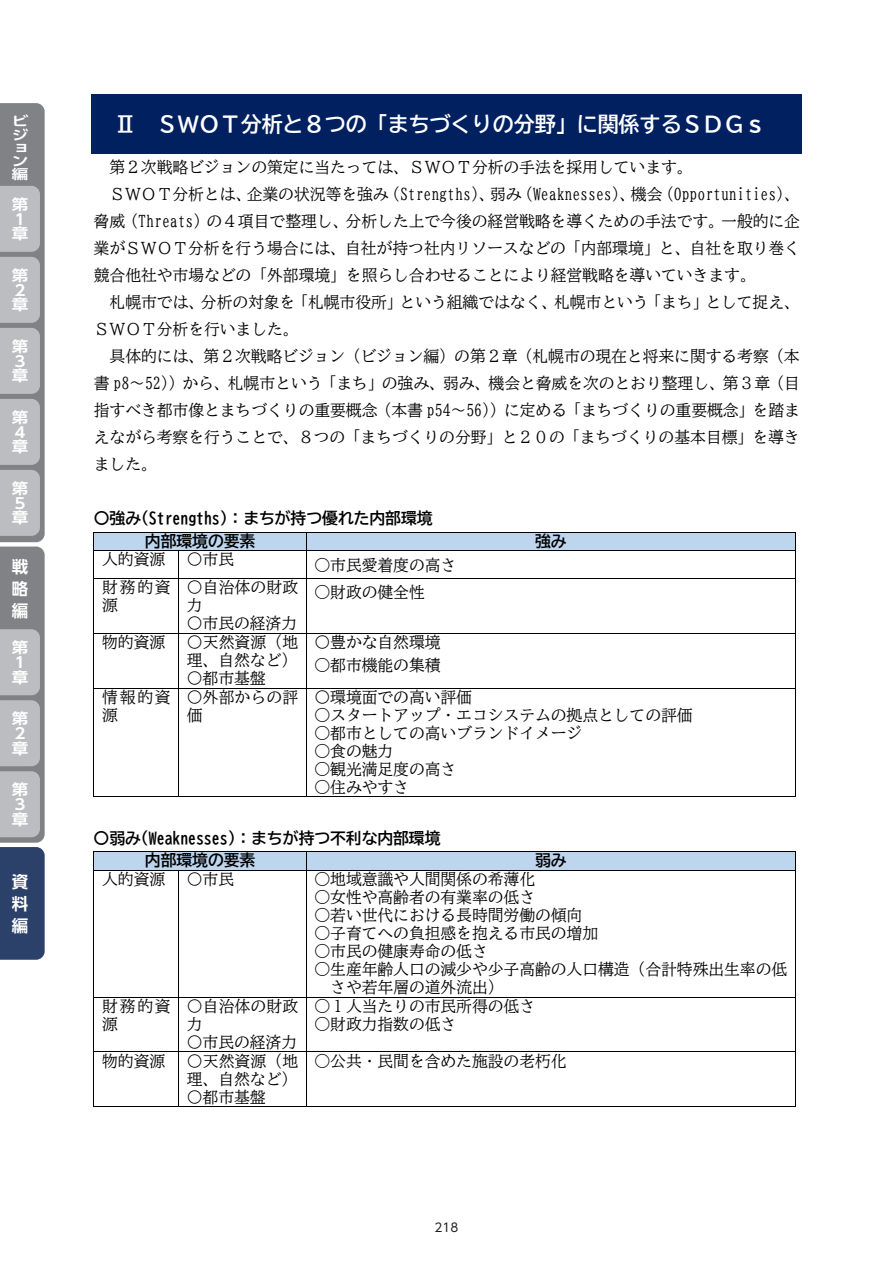
<style>
.page{position:relative;width:893px;height:1263px;background:#fff}
.page>*{position:absolute;margin:0;border:0;box-sizing:border-box;transform-origin:0 0}
.t1{font:21px "BIZ UD Gothic Bold";color:#fff}
.t2{font:700 16.5px/22px "UD Shin Go Pro De";color:#fff;text-align:justify}
.t3{font:15.9px/18px "BIZ UD Mincho Medium";color:#000}
.t4{font:15.9px "BIZ UD Gothic Bold";color:#000}
.t5{font:15.9px "BIZ UDP Gothic Bold";color:#000}
.t6{font:700 14.85px/14.9px "UD Shin Go Pro De";color:#fff;scale:1.11 1}
.t7{font:700 13.2px/13.2px "UD Shin Go Pro De";color:#fff;scale:1.25 1}
.t8{font:12px "UD Shin Go Pro";color:#231f20}
</style>
<div class="page">
<div style="left:91px;top:94px;width:711px;height:60px;background:#002060"></div>
<div style="left:94px;top:532px;width:212px;height:18px;background:#bdd6ee"></div>
<div style="left:307px;top:532px;width:488px;height:18px;background:#bdd6ee"></div>
<hr style="left:94px;top:532px;width:212px;height:1px;background:#000">
<hr style="left:307px;top:532px;width:488px;height:1px;background:#000">
<hr style="left:94px;top:550px;width:84px;height:1px;background:#000">
<hr style="left:179px;top:550px;width:127px;height:1px;background:#000">
<hr style="left:307px;top:550px;width:488px;height:1px;background:#000">
<hr style="left:94px;top:578px;width:84px;height:1px;background:#000">
<svg style="left:178px;top:550px;width:1px;height:29px"></svg>
<hr style="left:179px;top:578px;width:127px;height:1px;background:#000">
<svg style="left:306px;top:532px;width:1px;height:47px"></svg>
<hr style="left:307px;top:578px;width:488px;height:1px;background:#000">
<svg style="left:795px;top:532px;width:1px;height:47px"></svg>
<hr style="left:94px;top:579px;width:1px;height:54px;background:#000">
<hr style="left:178px;top:579px;width:1px;height:54px;background:#000">
<hr style="left:306px;top:579px;width:1px;height:54px;background:#000">
<hr style="left:795px;top:579px;width:1px;height:54px;background:#000">
<hr style="left:94px;top:633px;width:84px;height:1px;background:#000">
<hr style="left:179px;top:633px;width:127px;height:1px;background:#000">
<hr style="left:307px;top:633px;width:488px;height:1px;background:#000">
<hr style="left:94px;top:633px;width:1px;height:55px;background:#000">
<hr style="left:178px;top:633px;width:1px;height:55px;background:#000">
<hr style="left:306px;top:633px;width:1px;height:55px;background:#000">
<hr style="left:795px;top:633px;width:1px;height:55px;background:#000">
<hr style="left:94px;top:688px;width:84px;height:1px;background:#000">
<hr style="left:179px;top:688px;width:127px;height:1px;background:#000">
<hr style="left:307px;top:688px;width:488px;height:1px;background:#000">
<hr style="left:94px;top:688px;width:1px;height:108px;background:#000">
<hr style="left:94px;top:796px;width:84px;height:1px;background:#000">
<hr style="left:178px;top:688px;width:1px;height:108px;background:#000">
<hr style="left:179px;top:796px;width:127px;height:1px;background:#000">
<hr style="left:306px;top:688px;width:1px;height:108px;background:#000">
<hr style="left:307px;top:796px;width:488px;height:1px;background:#000">
<hr style="left:795px;top:688px;width:1px;height:108px;background:#000">
<div style="left:94px;top:852px;width:212px;height:18px;background:#bdd6ee"></div>
<div style="left:307px;top:852px;width:488px;height:18px;background:#bdd6ee"></div>
<hr style="left:94px;top:851px;width:212px;height:1px;background:#000">
<hr style="left:307px;top:851px;width:488px;height:1px;background:#000">
<hr style="left:94px;top:870px;width:84px;height:1px;background:#000">
<hr style="left:179px;top:870px;width:127px;height:1px;background:#000">
<svg style="left:306px;top:851px;width:1px;height:20px"></svg>
<hr style="left:307px;top:870px;width:488px;height:1px;background:#000">
<svg style="left:795px;top:851px;width:1px;height:20px"></svg>
<hr style="left:94px;top:871px;width:1px;height:126px;background:#000">
<hr style="left:178px;top:871px;width:1px;height:126px;background:#000">
<hr style="left:306px;top:871px;width:1px;height:126px;background:#000">
<hr style="left:795px;top:871px;width:1px;height:126px;background:#000">
<hr style="left:94px;top:997px;width:84px;height:1px;background:#000">
<hr style="left:179px;top:997px;width:127px;height:1px;background:#000">
<hr style="left:307px;top:997px;width:488px;height:1px;background:#000">
<hr style="left:94px;top:997px;width:1px;height:54px;background:#000">
<hr style="left:178px;top:997px;width:1px;height:54px;background:#000">
<hr style="left:306px;top:997px;width:1px;height:54px;background:#000">
<hr style="left:795px;top:997px;width:1px;height:54px;background:#000">
<hr style="left:94px;top:1051px;width:84px;height:1px;background:#000">
<hr style="left:179px;top:1051px;width:127px;height:1px;background:#000">
<hr style="left:307px;top:1051px;width:488px;height:1px;background:#000">
<hr style="left:94px;top:1052px;width:1px;height:54px;background:#000">
<hr style="left:94px;top:1106px;width:84px;height:1px;background:#000">
<hr style="left:178px;top:1052px;width:1px;height:54px;background:#000">
<hr style="left:179px;top:1106px;width:127px;height:1px;background:#000">
<hr style="left:306px;top:1052px;width:1px;height:54px;background:#000">
<hr style="left:307px;top:1106px;width:488px;height:1px;background:#000">
<hr style="left:795px;top:1052px;width:1px;height:54px;background:#000">
<svg style="left:0;top:103px;width:45px;height:857px;background:#9a9ea6"></svg>
<p class="t7" style="left:12px;top:114px;width:15px">ビジョン編</p>
<p class="t6" style="left:12px;top:196px;width:16px">第<br>１章</p>
<p class="t6" style="left:12px;top:267px;width:16px">第<br>２章</p>
<p class="t6" style="left:12px;top:338px;width:16px">第<br>３章</p>
<p class="t6" style="left:12px;top:409px;width:16px">第<br>４章</p>
<p class="t6" style="left:12px;top:480px;width:16px">第<br>５章</p>
<p class="t2" style="left:12px;top:555px;width:18px">戦略編</p>
<p class="t6" style="left:12px;top:639px;width:16px">第<br>１章</p>
<p class="t6" style="left:12px;top:710px;width:16px">第<br>２章</p>
<p class="t6" style="left:12px;top:781px;width:16px">第<br>３章</p>
<p class="t2" style="left:12px;top:870px;width:18px">資料編</p>
<h1 class="t1" style="left:115px;top:113px;width:653px">Ⅱ ＳＷＯＴ分析と８つの「まちづくりの分野」に関係するＳＤＧｓ</h1>
<p class="t3" style="left:109px;top:158px;width:585px">第２次戦略ビジョンの策定に当たっては、ＳＷＯＴ分析の手法を採用しています。</p>
<p class="t3" style="left:109px;top:185px;width:692px">ＳＷＯＴ分析とは、企業の状況等を強み（Strengths）、弱み（Weaknesses）、機会（Opportunities）、</p>
<p class="t3" style="left:94px;top:212px;width:708px">脅威（Threats）の４項目で整理し、分析した上で今後の経営戦略を導くための手法です。一般的に企</p>
<p class="t3" style="left:94px;top:239px;width:708px">業がＳＷＯＴ分析を行う場合には、自社が持つ社内リソースなどの「内部環境」と、自社を取り巻く</p>
<p class="t3" style="left:94px;top:266px;width:664px">競合他社や市場などの「外部環境」を照らし合わせることにより経営戦略を導いていきます。</p>
<p class="t3" style="left:110px;top:293px;width:692px">札幌市では、分析の対象を「札幌市役所」という組織ではなく、札幌市という「まち」として捉え、</p>
<p class="t3" style="left:94px;top:320px;width:207px">ＳＷＯＴ分析を行いました。</p>
<p class="t3" style="left:110px;top:347px;width:692px">具体的には、第２次戦略ビジョン（ビジョン編）の第２章（札幌市の現在と将来に関する考察（本</p>
<p class="t3" style="left:94px;top:374px;width:708px">書 p8～52））から、札幌市という「まち」の強み、弱み、機会と脅威を次のとおり整理し、第３章（目</p>
<p class="t3" style="left:94px;top:401px;width:708px">指すべき都市像とまちづくりの重要概念（本書 p54～56））に定める「まちづくりの重要概念」を踏ま</p>
<p class="t3" style="left:94px;top:428px;width:708px">えながら考察を行うことで、８つの「まちづくりの分野」と２０の「まちづくりの基本目標」を導き</p>
<p class="t3" style="left:94px;top:455px;width:65px">ました。</p>
<p class="t4" style="left:94px;top:510px;width:340px">〇強み(Strengths)：まちが持つ優れた内部環境</p>
<p class="t5" style="left:145px;top:533px;width:112px">内部環境の要素</p>
<p class="t5" style="left:535px;top:533px;width:33px">強み</p>
<p class="t3" style="left:102px;top:550px;width:65px">人的資源</p>
<p class="t3" style="left:187px;top:550px;width:49px">〇市民</p>
<p class="t3" style="left:314px;top:555px;width:144px">○市民愛着度の高さ</p>
<p class="t3" style="left:102px;top:578px;width:70px">財務的資源</p>
<p class="t3" style="left:187px;top:578px;width:113px">〇自治体の財政力<br>〇市民の経済力</p>
<p class="t3" style="left:314px;top:583px;width:112px">○財政の健全性</p>
<p class="t3" style="left:102px;top:633px;width:65px">物的資源</p>
<p class="t3" style="left:187px;top:633px;width:113px;text-align:justify">〇天然資源（地理、自然など）〇都市基盤</p>
<p class="t3" style="left:314px;top:633px;width:128px">〇豊かな自然環境</p>
<p class="t3" style="left:314px;top:656px;width:128px">○都市機能の集積</p>
<p class="t3" style="left:102px;top:688px;width:70px">情報的資源</p>
<p class="t3" style="left:187px;top:688px;width:113px">〇外部からの評価</p>
<p class="t3" style="left:314px;top:688px;width:159px">〇環境面での高い評価</p>
<p class="t3" style="left:314px;top:706px;width:380px">○スタートアップ・エコシステムの拠点としての評価</p>
<p class="t3" style="left:314px;top:724px;width:270px">○都市としての高いブランドイメージ</p>
<p class="t3" style="left:314px;top:742px;width:81px">○食の魅力</p>
<p class="t3" style="left:314px;top:760px;width:144px">○観光満足度の高さ</p>
<p class="t3" style="left:314px;top:778px;width:96px">○住みやすさ</p>
<p class="t4" style="left:94px;top:830px;width:348px">〇弱み(Weaknesses)：まちが持つ不利な内部環境</p>
<p class="t5" style="left:145px;top:852px;width:112px">内部環境の要素</p>
<p class="t5" style="left:535px;top:852px;width:33px">弱み</p>
<p class="t3" style="left:102px;top:870px;width:65px">人的資源</p>
<p class="t3" style="left:187px;top:870px;width:49px">〇市民</p>
<p class="t3" style="left:314px;top:870px;width:222px">○地域意識や人間関係の希薄化</p>
<p class="t3" style="left:314px;top:888px;width:222px">○女性や高齢者の有業率の低さ</p>
<p class="t3" style="left:314px;top:906px;width:270px">○若い世代における長時間労働の傾向</p>
<p class="t3" style="left:314px;top:924px;width:285px">○子育てへの負担感を抱える市民の増加</p>
<p class="t3" style="left:314px;top:942px;width:175px">○市民の健康寿命の低さ</p>
<p class="t3" style="left:330px;top:960px;width:459px;text-indent:-16px">○生産年齢人口の減少や少子高齢の人口構造（合計特殊出生率の低さや若年層の道外流出）</p>
<p class="t3" style="left:102px;top:997px;width:70px">財務的資源</p>
<p class="t3" style="left:187px;top:997px;width:113px">〇自治体の財政力<br>〇市民の経済力</p>
<p class="t3" style="left:314px;top:997px;width:222px">○１人当たりの市民所得の低さ</p>
<p class="t3" style="left:314px;top:1015px;width:144px">○財政力指数の低さ</p>
<p class="t3" style="left:102px;top:1052px;width:65px">物的資源</p>
<p class="t3" style="left:187px;top:1052px;width:113px;text-align:justify">〇天然資源（地理、自然など）〇都市基盤</p>
<p class="t3" style="left:314px;top:1052px;width:254px">○公共・民間を含めた施設の老朽化</p>
<p class="t8" style="left:435px;top:1218px;width:25px">218</p>
</div>
